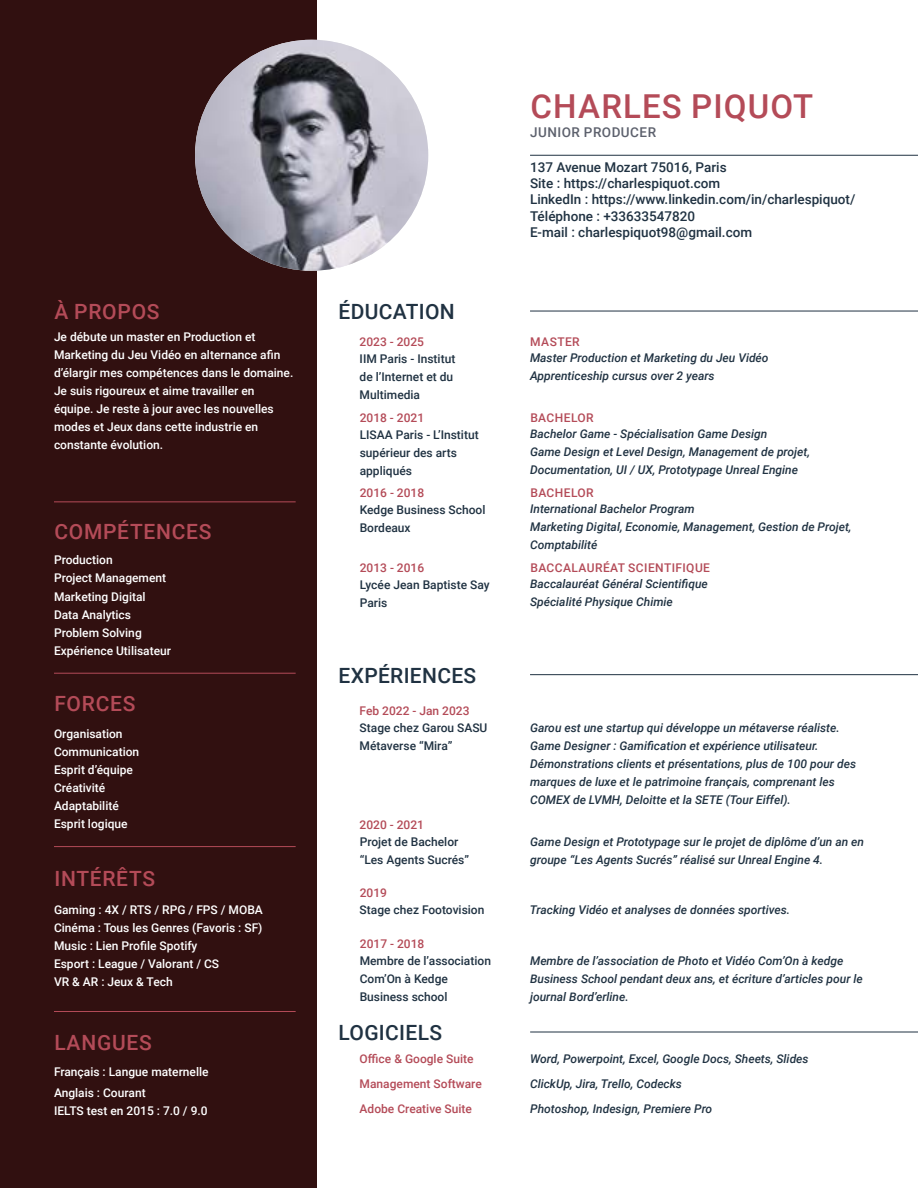
<style>
.page{position:relative;width:918px;height:1188px;background:#fff}
.page>*{position:absolute;margin:0;border:0;box-sizing:border-box;transform-origin:0 0}
.t1{font:500 33px "Roboto";letter-spacing:.035em;color:#b44b58}
.t2{font:500 21px "Roboto";letter-spacing:.035em;color:#b44b58}
.t3{font:500 21px "Roboto";letter-spacing:.015em;color:#203242}
.t4{font:500 13.5px/16.2px "Roboto";color:#203242}
.t5{font:500 13.5px "Roboto";letter-spacing:.035em;color:#5d616d}
.t6{font:italic 500 12px/18px "Roboto";color:#203242}
.t7{font:500 12px/18px "Roboto";color:#fff}
.t8{font:500 12px/18px "Roboto";color:#203242}
.t9{font:500 12px/24.8px "Roboto";color:#b44b58}
.t10{font:500 12px "Roboto";letter-spacing:.035em;color:#b44b58}
</style>
<div class="page">
<div style="left:0;top:0;width:317px;height:1188px;background:#311010"></div>
<img style="left:195px;top:40px;width:233px;height:231px">
<hr style="left:530px;top:155px;width:388px;height:1px;background:#203242">
<hr style="left:530px;top:674px;width:388px;height:1px;background:#203242">
<hr style="left:54px;top:1011px;width:242px;height:1px;background:#b44b58">
<hr style="left:54px;top:846px;width:242px;height:1px;background:#b44b58">
<hr style="left:54px;top:673px;width:242px;height:1px;background:#b44b58">
<hr style="left:54px;top:501px;width:242px;height:1px;background:#b44b58">
<hr style="left:530px;top:1032px;width:388px;height:1px;background:#203242">
<hr style="left:530px;top:311px;width:388px;height:1px;background:#203242">
<h2 class="t2" style="left:54px;top:296px;width:107px">À PROPOS</h2>
<p class="t7" style="left:54px;top:328px;width:241px">Je débute un master en Production et Marketing du Jeu Vidéo en alternance afin d’élargir mes compétences dans le domaine.<br>Je suis rigoureux et aime travailler en équipe. Je reste à jour avec les nouvelles modes et Jeux dans cette industrie en constante évolution.</p>
<h2 class="t2" style="left:54px;top:517px;width:159px">COMPÉTENCES</h2>
<p class="t7" style="left:54px;top:551px;width:60px">Production</p>
<p class="t7" style="left:54px;top:569px;width:114px">Project Management</p>
<p class="t7" style="left:54px;top:587px;width:93px">Marketing Digital</p>
<p class="t7" style="left:54px;top:605px;width:79px">Data Analytics</p>
<p class="t7" style="left:54px;top:623px;width:119px">Problem Solving<br>Expérience Utilisateur</p>
<h2 class="t2" style="left:54px;top:688px;width:83px">FORCES</h2>
<p class="t7" style="left:54px;top:724px;width:70px">Organisation</p>
<p class="t7" style="left:54px;top:742px;width:87px">Communication</p>
<p class="t7" style="left:54px;top:760px;width:80px">Esprit d’équipe</p>
<p class="t7" style="left:54px;top:778px;width:53px">Créativité</p>
<p class="t7" style="left:54px;top:796px;width:75px">Adaptabilité<br>Esprit logique</p>
<h2 class="t2" style="left:54px;top:864px;width:102px">INTÉRÊTS</h2>
<p class="t7" style="left:54px;top:900px;width:210px">Gaming : 4X / RTS / RPG / FPS / MOBA</p>
<p class="t7" style="left:54px;top:918px;width:210px">Cinéma : Tous les Genres (Favoris : SF)</p>
<p class="t7" style="left:54px;top:936px;width:145px">Music : Lien Profile Spotify</p>
<p class="t7" style="left:54px;top:954px;width:167px">Esport : League / Valorant / CS</p>
<p class="t7" style="left:54px;top:972px;width:120px">VR &amp; AR : Jeux &amp; Tech</p>
<h2 class="t2" style="left:54px;top:1028px;width:99px">LANGUES</h2>
<p class="t7" style="left:54px;top:1061px;width:156px;line-height:20.5px">Français : Langue maternelle<br>Anglais : Courant</p>
<p class="t7" style="left:54px;top:1101px;width:155px">IELTS test en 2015 : 7.0 / 9.0</p>
<h2 class="t3" style="left:339px;top:296px;width:118px">ÉDUCATION</h2>
<h1 class="t1" style="left:531px;top:83px;width:284px">CHARLES PIQUOT</h1>
<p class="t5" style="left:530px;top:123px;width:127px">JUNIOR PRODUCER</p>
<p class="t4" style="left:530px;top:159px;width:327px">137 Avenue Mozart 75016, Paris<br>Site : https://charlespiquot.com<br>LinkedIn : https://www.linkedin.com/in/charlespiquot/ Téléphone : +33633547820<br>E-mail : charlespiquot98@gmail.com</p>
<p class="t9" style="left:360px;top:328px;width:66px">2023 - 2025</p>
<p class="t9" style="left:530px;top:328px;width:51px">MASTER</p>
<p class="t8" style="left:360px;top:349px;width:97px">IIM Paris - Institut de l’Internet et du<br>Multimedia</p>
<p class="t6" style="left:530px;top:348px;width:240px">Master Production et Marketing du Jeu Vidéo<br>Apprenticeship cursus over 2 years</p>
<p class="t9" style="left:360px;top:405px;width:66px">2018 - 2021</p>
<p class="t10" style="left:530px;top:409px;width:65px">BACHELOR</p>
<p class="t8" style="left:360px;top:425px;width:120px">LISAA Paris - L’Institut supérieur des arts appliqués</p>
<p class="t6" style="left:530px;top:424px;width:281px">Bachelor Game - Spécialisation Game Design<br>Game Design et Level Design, Management de projet,<br>Documentation, UI / UX, Prototypage Unreal Engine</p>
<p class="t9" style="left:360px;top:480px;width:66px">2016 - 2018</p>
<p class="t10" style="left:530px;top:484px;width:65px">BACHELOR</p>
<p class="t8" style="left:360px;top:500px;width:127px">Kedge Business School<br>Bordeaux</p>
<p class="t6" style="left:530px;top:499px;width:323px">International Bachelor Program<br>Marketing Digital, Economie, Management, Gestion de Projet,<br>Comptabilité</p>
<p class="t9" style="left:360px;top:555px;width:66px">2013 - 2016</p>
<p class="t10" style="left:530px;top:559px;width:181px">BACCALAURÉAT SCIENTIFIQUE</p>
<p class="t8" style="left:360px;top:575px;width:131px">Lycée Jean Baptiste Say<br>Paris</p>
<h2 class="t3" style="left:339px;top:660px;width:139px">EXPÉRIENCES</h2>
<p class="t9" style="left:360px;top:698px;width:111px">Feb 2022 - Jan 2023</p>
<p class="t8" style="left:360px;top:718px;width:129px">Stage chez Garou SASU<br>Métaverse “Mira”</p>
<p class="t9" style="left:360px;top:812px;width:66px">2020 - 2021</p>
<p class="t8" style="left:360px;top:832px;width:111px">Projet de Bachelor “Les Agents Sucrés”</p>
<p class="t9" style="left:360px;top:880px;width:29px">2019</p>
<p class="t8" style="left:360px;top:900px;width:126px">Stage chez Footovision</p>
<p class="t9" style="left:360px;top:931px;width:66px">2017 - 2018</p>
<p class="t8" style="left:360px;top:951px;width:133px">Membre de l’association<br>Com’On à Kedge<br>Business school</p>
<p class="t6" style="left:530px;top:574px;width:179px">Baccalauréat Général Scientifique<br>Spécialité Physique Chimie</p>
<p class="t6" style="left:530px;top:718px;width:328px">Garou est une startup qui développe un métaverse réaliste.<br>Game Designer : Gamification et expérience utilisateur.<br>Démonstrations clients et présentations, plus de 100 pour des marques de luxe et le patrimoine français, comprenant les COMEX de LVMH, Deloitte et la SETE (Tour Eiffel).</p>
<p class="t6" style="left:530px;top:832px;width:335px">Game Design et Prototypage sur le projet de diplôme d’un an en groupe “Les Agents Sucrés” réalisé sur Unreal Engine 4.</p>
<p class="t6" style="left:530px;top:900px;width:262px">Tracking Vidéo et analyses de données sportives.</p>
<p class="t6" style="left:530px;top:951px;width:334px">Membre de l’association de Photo et Vidéo Com’On à kedge<br>Business School pendant deux ans, et écriture d’articles pour le journal Bord’erline.</p>
<h2 class="t3" style="left:339px;top:1018px;width:105px">LOGICIELS</h2>
<p class="t9" style="left:360px;top:1046px;width:124px">Office &amp; Google Suite<br>Management Software</p>
<p class="t6" style="left:530px;top:1046px;width:280px;line-height:24.6px">Word, Powerpoint, Excel, Google Docs, Sheets, Slides<br>ClickUp, Jira, Trello, Codecks</p>
<p class="t9" style="left:360px;top:1096px;width:114px">Adobe Creative Suite</p>
<p class="t6" style="left:530px;top:1099px;width:184px">Photoshop, Indesign, Premiere Pro</p>
</div>
